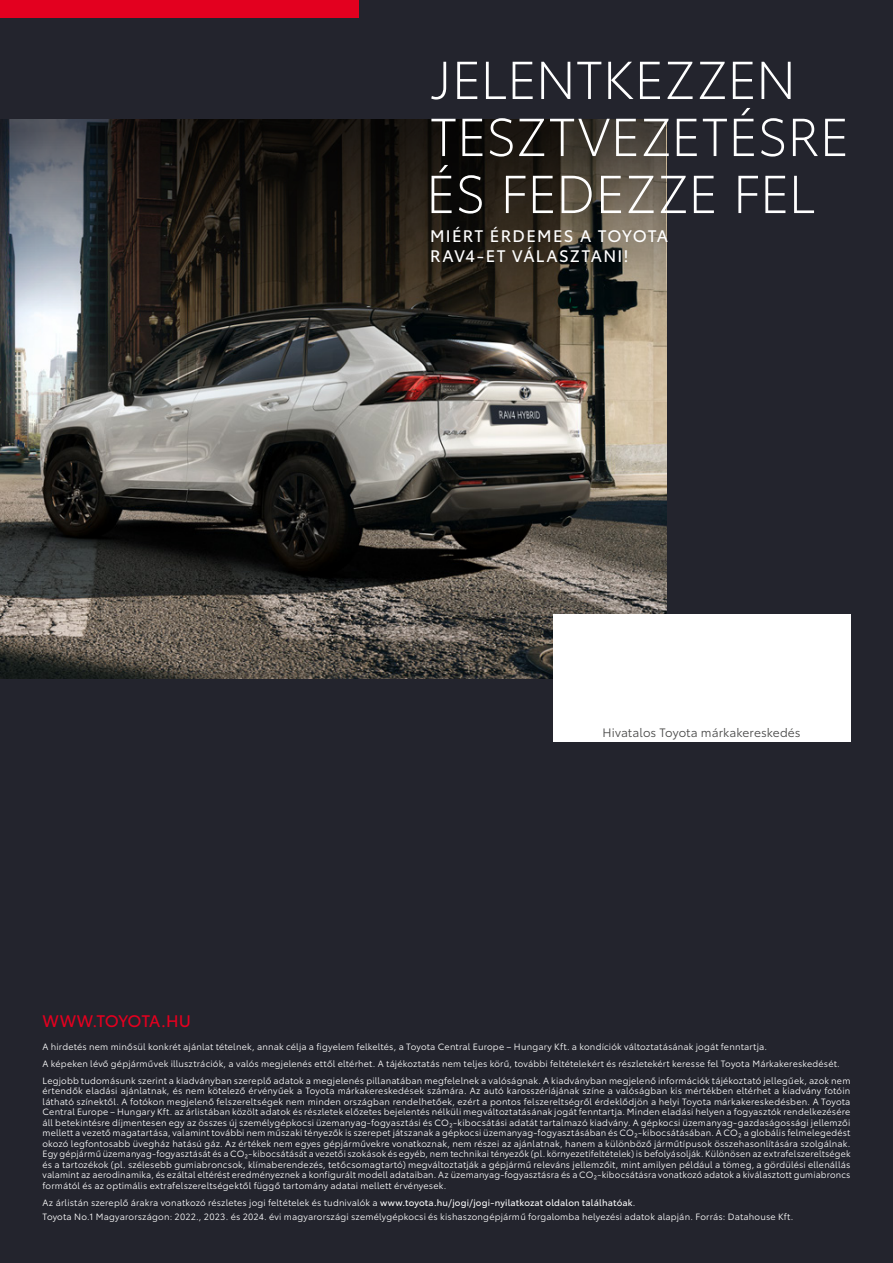
<style>
.page{position:relative;width:893px;height:1263px;background:#23242d}
.page>*{position:absolute;margin:0;border:0;box-sizing:border-box;transform-origin:0 0}
.t1{font:300 52.5px/57px "Toyota Type";letter-spacing:-.015em;color:#fff}
.t2{font:16.5px/19.5px "Toyota Type";letter-spacing:.075em;color:#fff}
.t3{font:16.5px "Toyota Type";letter-spacing:-.025em;color:#e3001f}
.t4{font:12px "Toyota Type";letter-spacing:.005em;color:#494948}
.t5{font:9px/10.5px "Toyota Type";letter-spacing:.02em;color:#fff}
.s1{font-style:inherit}
</style>
<div class="page">
<div style="left:0;top:0;width:359px;height:17px;background:#e3001f"></div>
<img style="left:0;top:324px;width:666px;height:354px">
<svg style="left:0;top:119px;width:666px;height:205px"></svg>
<div style="left:553px;top:614px;width:297px;height:128px;background:#fff"></div>
<h1 class="t1" style="left:426px;top:48px;width:425px">JELENTKEZZEN<br>TESZTVEZETÉSRE<br>ÉS FEDEZZE FEL</h1>
<h2 class="t2" style="left:430px;top:225px;width:240px">MIÉRT ÉRDEMES A TOYOTA<br>RAV4‑ET VÁLASZTANI!</h2>
<h3 class="t4" style="left:603px;top:723px;width:200px">Hivatalos Toyota márkakereskedés</h3>
<h2 class="t3" style="left:43px;top:1008px;width:150px">WWW.TOYOTA.HU</h2>
<p class="t5" style="left:43px;top:1038px;width:809px;line-height:16.8px">A hirdetés nem minősül konkrét ajánlat tételnek, annak célja a figyelem felkeltés, a Toyota Central Europe – Hungary Kft. a kondíciók változtatásának jogát fenntartja.<br>A képeken lévő gépjárművek illusztrációk, a valós megjelenés ettől eltérhet. A tájékoztatás nem teljes körű, további feltételekért és részletekért keresse fel Toyota Márkakereskedését.<br>Legjobb tudomásunk szerint a kiadványban szereplő adatok a megjelenés pillanatában megfelelnek a valóságnak. A kiadványban megjelenő információk tájékoztató jellegűek, azok nem</p>
<p class="t5" style="left:43px;top:1085px;width:809px;text-align:justify">értendők eladási ajánlatnak, és nem kötelező érvényűek a Toyota márkakereskedések számára. Az autó karosszériájának színe a valóságban kis mértékben eltérhet a kiadvány fotóin látható színektől. A fotókon megjelenő felszereltségek nem minden országban rendelhetőek, ezért a pontos felszereltségről érdeklődjön a helyi Toyota márkakereskedésben. A Toyota Central Europe – Hungary Kft. az árlistában közölt adatok és részletek előzetes bejelentés nélküli megváltoztatásának jogát fenntartja. Minden eladási helyen a fogyasztók rendelkezésére áll betekintésre díjmentesen egy az összes új személygépkocsi üzemanyag‑fogyasztási és CO2-kibocsátási adatát tartalmazó kiadvány. A gépkocsi üzemanyag‑gazdaságossági jellemzői mellett a vezető magatartása, valamint további nem műszaki tényezők is szerepet játszanak a gépkocsi üzemanyag‑fogyasztásában és CO2‑kibocsátásában. A CO2 a globális felmelegedést okozó legfontosabb üvegház hatású gáz. Az értékek nem egyes gépjárművekre vonatkoznak, nem részei az ajánlatnak, hanem a különböző járműtípusok összehasonlítására szolgálnak.<br>Egy gépjármű üzemanyag‑fogyasztását és a CO2‑kibocsátását a vezetői szokások és egyéb, nem technikai tényezők (pl. környezetifeltételek) is befolyásolják. Különösen az extrafelszereltségek és a tartozékok (pl. szélesebb gumiabroncsok, klímaberendezés, tetőcsomagtartó) megváltoztatják a gépjármű releváns jellemzőit, mint amilyen például a tömeg, a gördülési ellenállás valamint az aerodinamika, és ezáltal eltérést eredményeznek a konfigurált modell adataiban. Az üzemanyag‑fogyasztásra és a CO2‑kibocsátásra vonatkozó adatok a kiválasztott gumiabroncs formától és az optimális extrafelszereltségektől függő tartomány adatai mellett érvényesek.</p>
<p class="t5" style="left:43px;top:1194px;width:752px;line-height:14.7px">Az árlistán szereplő árakra vonatkozó részletes jogi feltételek és tudnivalók a <span class="s1">www.toyota.hu/jogi/jogi-nyilatkozat oldalon találhatóak</span>.<br>Toyota No.1 Magyarországon: 2022., 2023. és 2024. évi magyarországi személygépkocsi és kishaszongépjármű forgalomba helyezési adatok alapján. Forrás: Datahouse Kft.</p>
</div>
